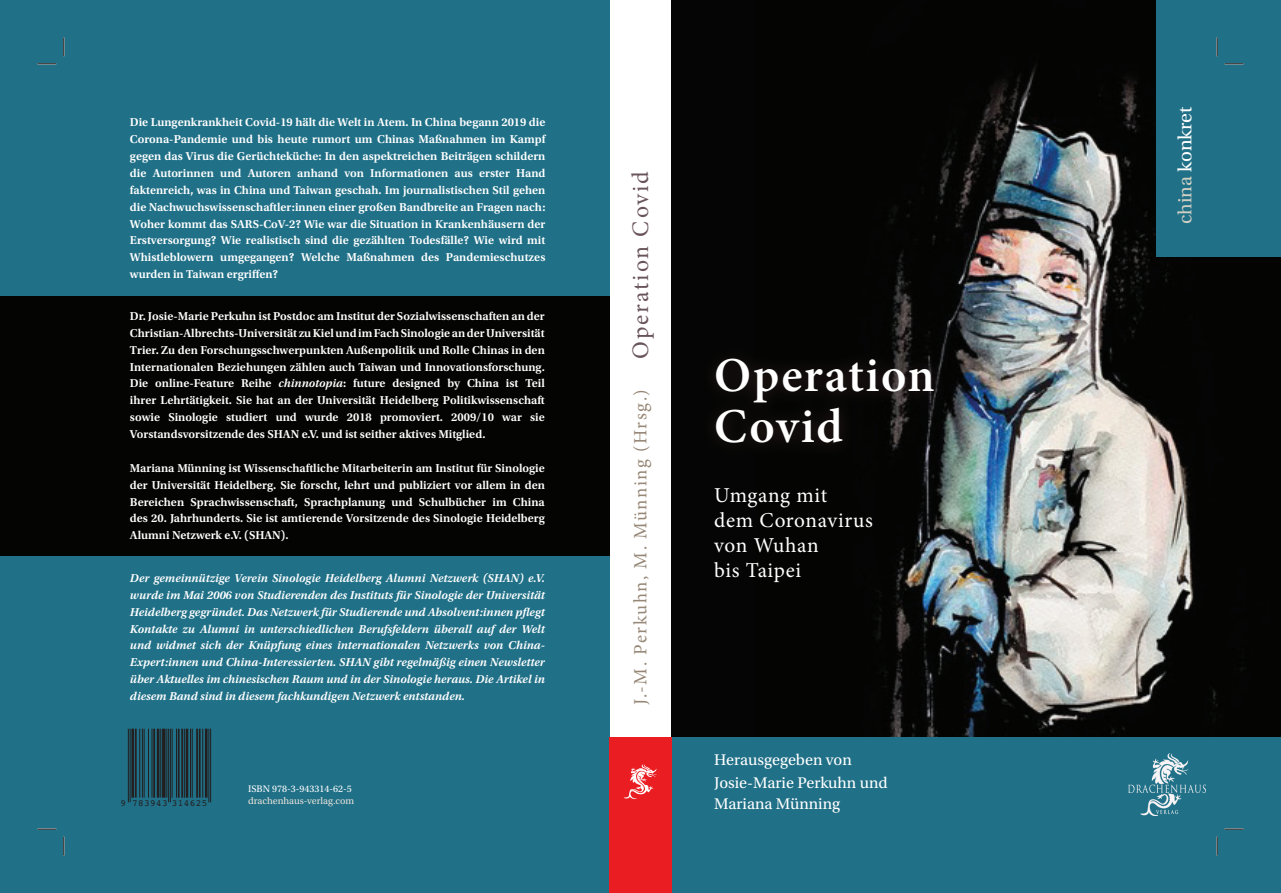
<style>
.page{position:relative;width:1281px;height:893px;background:#fff}
.page>*{position:absolute;margin:0;border:0;box-sizing:border-box;transform-origin:0 0}
.t1{font:600 48.75px/51.2px "Minion Pro";letter-spacing:.035em;color:#fff}
.t2{font:23.75px "Minion Pro";letter-spacing:.08em;color:#69545a}
.t3{font:21.25px/25px "Minion Pro";letter-spacing:.025em;color:#fff}
.t4{font:20px "Utopia Std";color:#fff}
.t5{font:18.75px "Minion Pro";letter-spacing:.08em;color:#968776}
.t6{font:16.25px/21.9px "Utopia Std";color:#fff}
.t7{font:600 12px/16.9px "Utopia Std";color:#fff;text-align:justify}
.t8{font:italic 600 12px/16.9px "Utopia Std";color:#fff;text-align:justify}
.t9{font:10px "Utopia Std";color:#e9e3da}
.t10{font:10px "Utopia Std";color:#fff}
.t11{font:9.38px "Arial";letter-spacing:.035em;color:#231f20}
.s1{font-style:italic}
.s2{color:#d0cfc4}
</style>
<div class="page">
<div style="left:0;top:0;width:609px;height:893px;background:#207087"></div>
<div style="left:0;top:296px;width:609px;height:260px;background:#040503"></div>
<hr style="left:128px;top:729px;width:1px;height:73px;background:#231f20">
<hr style="left:130px;top:729px;width:1px;height:73px;background:#231f20">
<hr style="left:131px;top:729px;width:3px;height:69px;background:#231f20">
<hr style="left:135px;top:729px;width:2px;height:69px;background:#231f20">
<hr style="left:139px;top:729px;width:1px;height:69px;background:#231f20">
<hr style="left:142px;top:729px;width:1px;height:69px;background:#231f20">
<hr style="left:144px;top:729px;width:1px;height:69px;background:#231f20">
<hr style="left:148px;top:729px;width:1px;height:69px;background:#231f20">
<hr style="left:152px;top:729px;width:1px;height:69px;background:#231f20">
<hr style="left:153px;top:729px;width:2px;height:69px;background:#231f20">
<hr style="left:157px;top:729px;width:2px;height:69px;background:#231f20">
<hr style="left:160px;top:729px;width:1px;height:69px;background:#231f20">
<svg style="left:162px;top:729px;width:4px;height:69px"></svg>
<hr style="left:166px;top:729px;width:1px;height:69px;background:#231f20">
<hr style="left:168px;top:729px;width:1px;height:73px;background:#231f20">
<hr style="left:170px;top:729px;width:1px;height:73px;background:#231f20">
<hr style="left:172px;top:729px;width:1px;height:69px;background:#231f20">
<hr style="left:176px;top:729px;width:1px;height:69px;background:#231f20">
<hr style="left:178px;top:729px;width:2px;height:69px;background:#231f20">
<hr style="left:181px;top:729px;width:2px;height:69px;background:#231f20">
<hr style="left:184px;top:729px;width:1px;height:69px;background:#231f20">
<hr style="left:186px;top:729px;width:2px;height:69px;background:#231f20">
<hr style="left:190px;top:729px;width:1px;height:69px;background:#231f20">
<hr style="left:192px;top:729px;width:1px;height:69px;background:#231f20">
<hr style="left:196px;top:729px;width:2px;height:69px;background:#231f20">
<hr style="left:199px;top:729px;width:2px;height:69px;background:#231f20">
<hr style="left:202px;top:729px;width:1px;height:69px;background:#231f20">
<hr style="left:205px;top:729px;width:3px;height:69px;background:#231f20">
<hr style="left:208px;top:729px;width:1px;height:73px;background:#231f20">
<hr style="left:210px;top:729px;width:1px;height:73px;background:#231f20">
<div style="left:671px;top:0;width:216px;height:893px;background:#040504"></div>
<img style="left:755px;top:0;width:526px;height:738px">
<div style="left:1156px;top:0;width:124px;height:256px;background:#207087"></div>
<div style="left:671px;top:738px;width:610px;height:155px;background:#207087"></div>
<div style="left:701px;top:345px;width:246px;height:114px;background:#71454a;opacity:.45"></div>
<img style="left:1128px;top:754px;width:78px;height:61px">
<div style="left:609px;top:738px;width:62px;height:155px;background:#ea1d23"></div>
<svg style="left:624px;top:764px;width:33px;height:35px"></svg>
<svg style="left:38px;top:63px;width:18px;height:2px"></svg>
<svg style="left:1225px;top:63px;width:18px;height:2px"></svg>
<svg style="left:38px;top:828px;width:18px;height:2px"></svg>
<svg style="left:1225px;top:828px;width:18px;height:2px"></svg>
<svg style="left:63px;top:38px;width:2px;height:18px"></svg>
<svg style="left:63px;top:837px;width:2px;height:18px"></svg>
<svg style="left:1216px;top:38px;width:2px;height:18px"></svg>
<svg style="left:1216px;top:837px;width:2px;height:18px"></svg>
<p class="t7" style="left:130px;top:114px;width:417px">Die Lungenkrankheit Covid-19 hält die Welt in Atem. In China begann 2019 die Corona-Pandemie und bis heute rumort um Chinas Maßnahmen im Kampf gegen das Virus die Gerüchteküche: In den aspektreichen Beiträgen schildern die Autorinnen und Autoren anhand von Informationen aus erster Hand faktenreich, was in China und Taiwan geschah. Im journalistischen Stil gehen die Nachwuchswissenschaftler:innen einer großen Bandbreite an Fragen nach:<br>Woher kommt das SARS-CoV-2? Wie war die Situation in Krankenhäusern der Erstversorgung? Wie realistisch sind die gezählten Todesfälle? Wie wird mit Whistleblowern umgegangen? Welche Maßnahmen des Pandemieschutzes wurden in Taiwan ergriffen?</p>
<p class="t7" style="left:130px;top:308px;width:416px">Dr. Josie-Marie Perkuhn ist Postdoc am Institut der Sozialwissenschaften an der Christian-Albrechts-Universität zu Kiel und im Fach Sinologie an der Universität Trier. Zu den Forschungsschwerpunkten Außenpolitik und Rolle Chinas in den Internationalen Beziehungen zählen auch Taiwan und Innovationsforschung.<br>Die online-Feature Reihe <span class="s1">chinnotopia</span>: future designed by China ist Teil ihrer Lehrtätigkeit. Sie hat an der Universität Heidelberg Politikwissenschaft sowie Sinologie studiert und wurde 2018 promoviert. 2009/10 war sie Vorstandsvorsitzende des SHAN e.V. und ist seither aktives Mitglied.</p>
<p class="t7" style="left:130px;top:460px;width:416px">Mariana Münning ist Wissenschaftliche Mitarbeiterin am Institut für Sinologie der Universität Heidelberg. Sie forscht, lehrt und publiziert vor allem in den Bereichen Sprachwissenschaft, Sprachplanung und Schulbücher im China des 20. Jahrhunderts. Sie ist amtierende Vorsitzende des Sinologie Heidelberg Alumni Netzwerk e.V. (SHAN).</p>
<p class="t8" style="left:130px;top:570px;width:416px">Der gemeinnützige Verein Sinologie Heidelberg Alumni Netzwerk (SHAN) e.V. wurde im Mai 2006 von Studierenden des Instituts für Sinologie der Universität Heidelberg gegründet. Das Netzwerk für Studierende und Absolvent:innen pflegt Kontakte zu Alumni in unterschiedlichen Berufsfeldern überall auf der Welt und widmet sich der Knüpfung eines internationalen Netzwerks von China-Expert:innen und China-Interessierten. SHAN gibt regelmäßig einen Newsletter über Aktuelles im chinesischen Raum und in der Sinologie heraus. Die Artikel in diesem Band sind in diesem fachkundigen Netzwerk entstanden.</p>
<p class="t11" style="left:120px;top:795px;width:88px">9 783943 314625</p>
<p class="t10" style="left:248px;top:783px;width:105px">ISBN 978-3-943314-62-5</p>
<p class="t9" style="left:248px;top:795px;width:108px">drachenhaus-verlag.com</p>
<h2 class="t2" style="left:625px;top:359px;width:189px;rotate:-90deg">Operation Covid</h2>
<h3 class="t5" style="left:628px;top:705px;width:318px;rotate:-90deg">J.-M. Perkuhn, M. Münning (Hrsg.)</h3>
<h1 class="t1" style="left:714px;top:349px;width:222px">Operation<br>Covid</h1>
<h3 class="t3" style="left:714px;top:483px;width:160px">Umgang mit<br>dem Coronavirus von Wuhan<br>bis Taipei</h3>
<h3 class="t6" style="left:714px;top:749px;width:175px">Herausgegeben von<br>Josie-Marie Perkuhn und<br>Mariana Münning</h3>
<h3 class="t4" style="left:1174px;top:224px;width:119px;rotate:-90deg"><span class="s2">china</span> konkret</h3>
</div>
